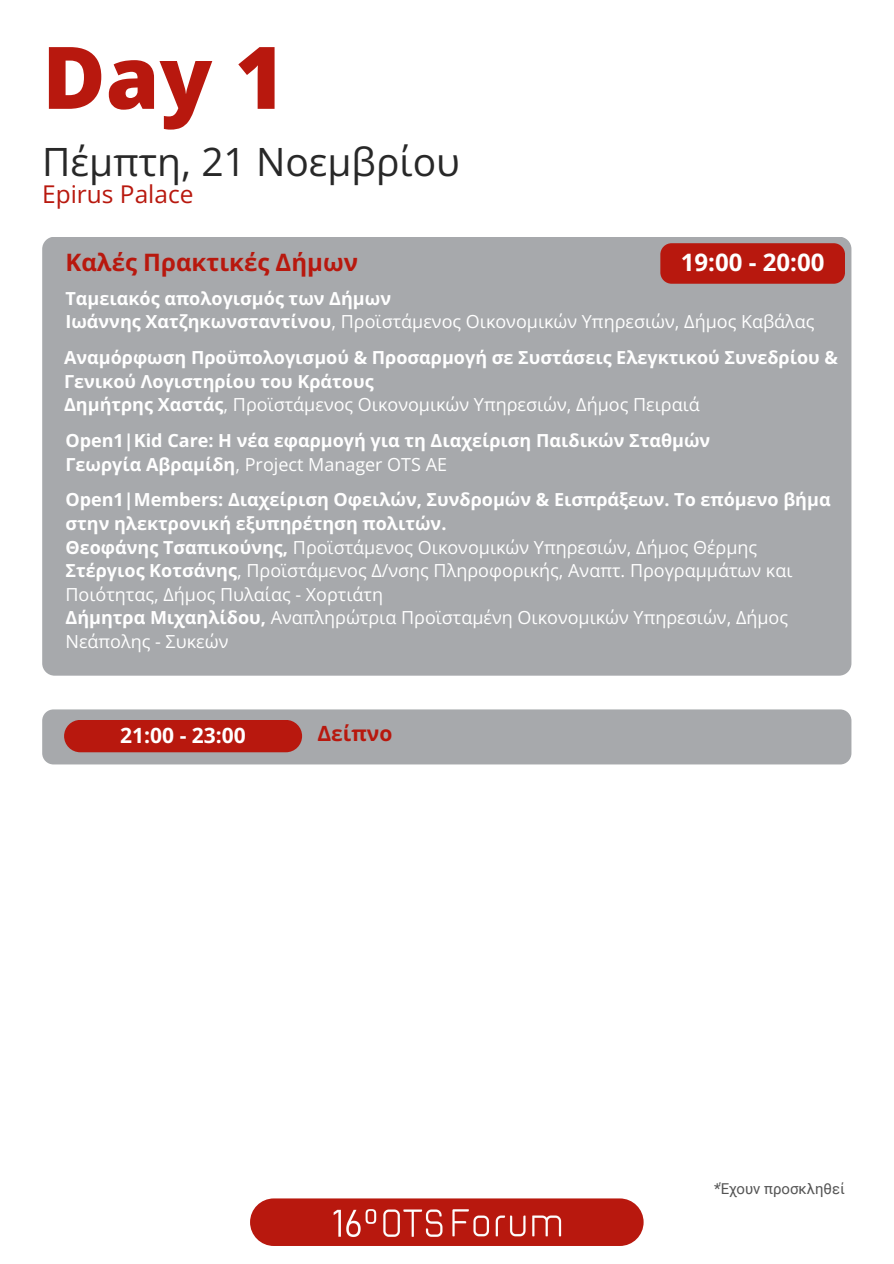
<style>
.page{position:relative;width:894px;height:1264px;background:#fff}
.page>*{position:absolute;margin:0;border:0;box-sizing:border-box;transform-origin:0 0}
.t1{font:800 86.4px "Open Sans";color:#b8180e}
.t2{font:39px "Open Sans";color:#282828}
.t3{font:24.45px "Open Sans";color:#b8180e}
.t4{font:700 24px "Open Sans";color:#b8180e}
.t5{font:700 24px "Open Sans";color:#fff}
.t6{font:700 21px "Open Sans";color:#fff}
.t7{font:700 21px "Open Sans";color:#b8180e}
.t8{font:18px/23.7px "Open Sans";color:#fff}
.t9{font:700 18px/23.7px "Open Sans";color:#fff}
.t10{font:15px "Roboto";color:#545454}
.s1{font-weight:400}
.s2{font-weight:700}
</style>
<div class="page">
<div style="left:42px;top:709px;width:809px;height:55px;background:#a7a9ac;border-radius:11px"></div>
<div style="left:64px;top:720px;width:238px;height:32px;background:#b8180e;border-radius:16px"></div>
<div style="left:250px;top:1198px;width:393px;height:47px;background:#b8180e;border-radius:24px"></div>
<img style="left:333px;top:1209px;width:228px;height:28px">
<div style="left:42px;top:237px;width:809px;height:438px;background:#a7a9ac;border-radius:12px"></div>
<div style="left:660px;top:243px;width:184px;height:41px;background:#b8180e;border-radius:11px"></div>
<h4 class="t1" style="left:42px;top:17px;width:244px">Day 1</h4>
<h3 class="t2" style="left:42px;top:134px;width:419px">Πέμπτη, 21 Νοεμβρίου</h3>
<h3 class="t3" style="left:42px;top:177px;width:153px">Epirus Palace</h3>
<h6 class="t4" style="left:65px;top:246px;width:294px">Καλές Πρακτικές Δήμων</h6>
<h6 class="t9" style="left:65px;top:286px;width:750px">Ταμειακός απολογισμός των Δήμων<br>Ιωάννης Χατζηκωνσταντίνου<span class="s1">, Προϊστάμενος Οικονομικών Υπηρεσιών, Δήμος Καβάλας</span></h6>
<h5 class="t5" style="left:680px;top:246px;width:145px">19:00 - 20:00</h5>
<h5 class="t9" style="left:64px;top:345px;width:775px">Αναμόρφωση Προϋπολογισμού &amp; Προσαρμογή σε Συστάσεις Ελεγκτικού Συνεδρίου &amp;<br>Γενικού Λογιστηρίου του Κράτους<br>Δημήτρης Χαστάς<span class="s1">, Προϊστάμενος Οικονομικών Υπηρεσιών, Δήμος Πειραιά</span></h5>
<p class="t9" style="left:65px;top:428px;width:646px">Open1|Kid Care: Η νέα εφαρμογή για τη Διαχείριση Παιδικών Σταθμών<br>Γεωργία Αβραμίδη<span class="s1">, Project Manager OTS ΑΕ</span></p>
<p class="t8" style="left:65px;top:487px;width:766px"><span class="s2">Open1|Members: Διαχείριση Οφειλών, Συνδρομών &amp; Εισπράξεων. Το επόμενο βήμα στην ηλεκτρονική εξυπηρέτηση πολιτών.<br>Θεοφάνης Τσαπικούνης,</span> Προϊστάμενος Οικονομικών Υπηρεσιών, Δήμος Θέρμης <span class="s2">Στέργιος Κοτσάνης</span>, Προϊστάμενος Δ/νσης Πληροφορικής, Αναπτ. Προγραμμάτων και Ποιότητας, Δήμος Πυλαίας - Χορτιάτη<br><span class="s2">Δήμητρα Μιχαηλίδου,</span> Αναπληρώτρια Προϊσταμένη Οικονομικών Υπηρεσιών, Δήμος Νεάπολης - Συκεών</p>
<h1 class="t6" style="left:120px;top:720px;width:127px">21:00 - 23:00</h1>
<h2 class="t7" style="left:317px;top:718px;width:77px">Δείπνο</h2>
<h6 class="t10" style="left:714px;top:1179px;width:132px">*Έχουν προσκληθεί</h6>
</div>
